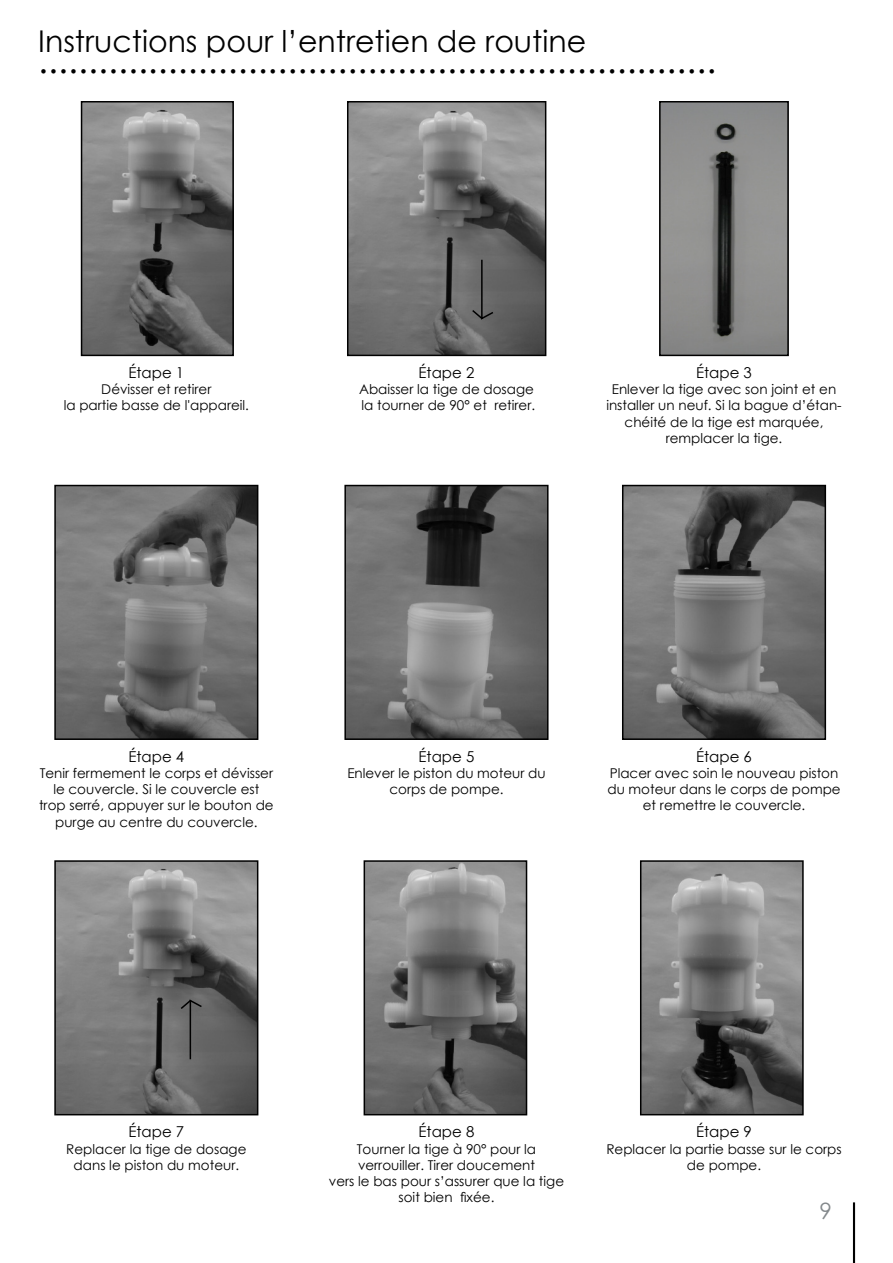
<style>
.page{position:relative;width:893px;height:1263px;background:#fff}
.page>*{position:absolute;margin:0;border:0;box-sizing:border-box;transform-origin:0 0}
.t1{font:36px "Century Gothic";color:#000}
.t2{font:30px "Century Gothic";color:#000}
.t3{font:22.5px "Century Gothic";color:#83888b}
.t4{font:15px "Century Gothic";color:#000}
.t5{font:13.5px/16.2px "Century Gothic";color:#000;text-align:center}
</style>
<div class="page">
<svg style="left:853px;top:1202px;width:2px;height:61px"></svg>
<img style="left:84px;top:104px;width:147px;height:249px">
<div style="left:81px;top:101px;width:153px;height:255px;border:2px solid #000"></div>
<img style="left:57px;top:488px;width:198px;height:249px">
<div style="left:54px;top:485px;width:204px;height:255px;border:2px solid #000"></div>
<img style="left:57px;top:863px;width:198px;height:249px">
<div style="left:54px;top:860px;width:204px;height:255px;border:2px solid #000"></div>
<img style="left:350px;top:104px;width:193px;height:249px">
<div style="left:347px;top:101px;width:199px;height:255px;border:2px solid #000"></div>
<img style="left:347px;top:488px;width:199px;height:249px">
<div style="left:344px;top:485px;width:205px;height:255px;border:2px solid #000"></div>
<img style="left:367px;top:863px;width:157px;height:249px">
<div style="left:364px;top:860px;width:163px;height:255px;border:2px solid #000"></div>
<img style="left:662px;top:104px;width:124px;height:249px">
<div style="left:659px;top:101px;width:130px;height:255px;border:2px solid #000"></div>
<img style="left:625px;top:488px;width:198px;height:249px">
<div style="left:622px;top:485px;width:204px;height:255px;border:2px solid #000"></div>
<img style="left:643px;top:863px;width:158px;height:249px">
<div style="left:640px;top:860px;width:164px;height:255px;border:2px solid #000"></div>
<svg style="left:471px;top:258px;width:24px;height:63px;background:#616161"></svg>
<svg style="left:179px;top:998px;width:24px;height:63px;background:#626262"></svg>
<p class="t2" style="left:38px;top:20px;width:549px">Instructions pour l’entretien de routine</p>
<p class="t1" style="left:38px;top:35px;width:680px">....................................................................</p>
<p class="t4" style="left:128px;top:362px;width:57px">Étape 1</p>
<p class="t5" style="left:101px;top:381px;width:112px">Dévisser et retirer</p>
<p class="t5" style="left:64px;top:397px;width:187px">la partie basse de l'appareil.</p>
<p class="t4" style="left:419px;top:362px;width:57px">Étape 2</p>
<p class="t5" style="left:359px;top:381px;width:176px">Abaisser la tige de dosage</p>
<p class="t5" style="left:362px;top:397px;width:175px">la tourner de 90° et retirer.</p>
<p class="t4" style="left:696px;top:362px;width:57px">Étape 3</p>
<p class="t5" style="left:606px;top:381px;width:237px">Enlever la tige avec son joint et en installer un neuf. Si la bague d’étan&shy;chéité de la tige est marquée, remplacer la tige.</p>
<p class="t4" style="left:128px;top:746px;width:57px">Étape 4</p>
<p class="t5" style="left:39px;top:765px;width:236px">Tenir fermement le corps et dévisser le couvercle. Si le couvercle est trop serré, appuyer sur le bouton de purge au centre du couvercle.</p>
<p class="t4" style="left:419px;top:746px;width:57px">Étape 5</p>
<p class="t5" style="left:347px;top:765px;width:200px">Enlever le piston du moteur du corps de pompe.</p>
<p class="t4" style="left:696px;top:746px;width:57px">Étape 6</p>
<p class="t5" style="left:607px;top:765px;width:235px">Placer avec soin le nouveau piston du moteur dans le corps de pompe et remettre le couvercle.</p>
<p class="t4" style="left:128px;top:1121px;width:57px">Étape 7</p>
<p class="t5" style="left:66px;top:1140px;width:182px">Replacer la tige de dosage</p>
<p class="t5" style="left:74px;top:1156px;width:167px">dans le piston du moteur.</p>
<p class="t4" style="left:419px;top:1121px;width:57px">Étape 8</p>
<p class="t5" style="left:357px;top:1140px;width:181px">Tourner la tige à 90° pour la</p>
<p class="t5" style="left:358px;top:1156px;width:178px">verrouiller. Tirer doucement</p>
<p class="t5" style="left:329px;top:1173px;width:237px">vers le bas pour s’assurer que la tige soit bien fixée.</p>
<p class="t4" style="left:696px;top:1121px;width:57px">Étape 9</p>
<p class="t5" style="left:606px;top:1140px;width:237px">Replacer la partie basse sur le corps de pompe.</p>
<h3 class="t3" style="left:820px;top:1195px;width:14px">9</h3>
</div>
